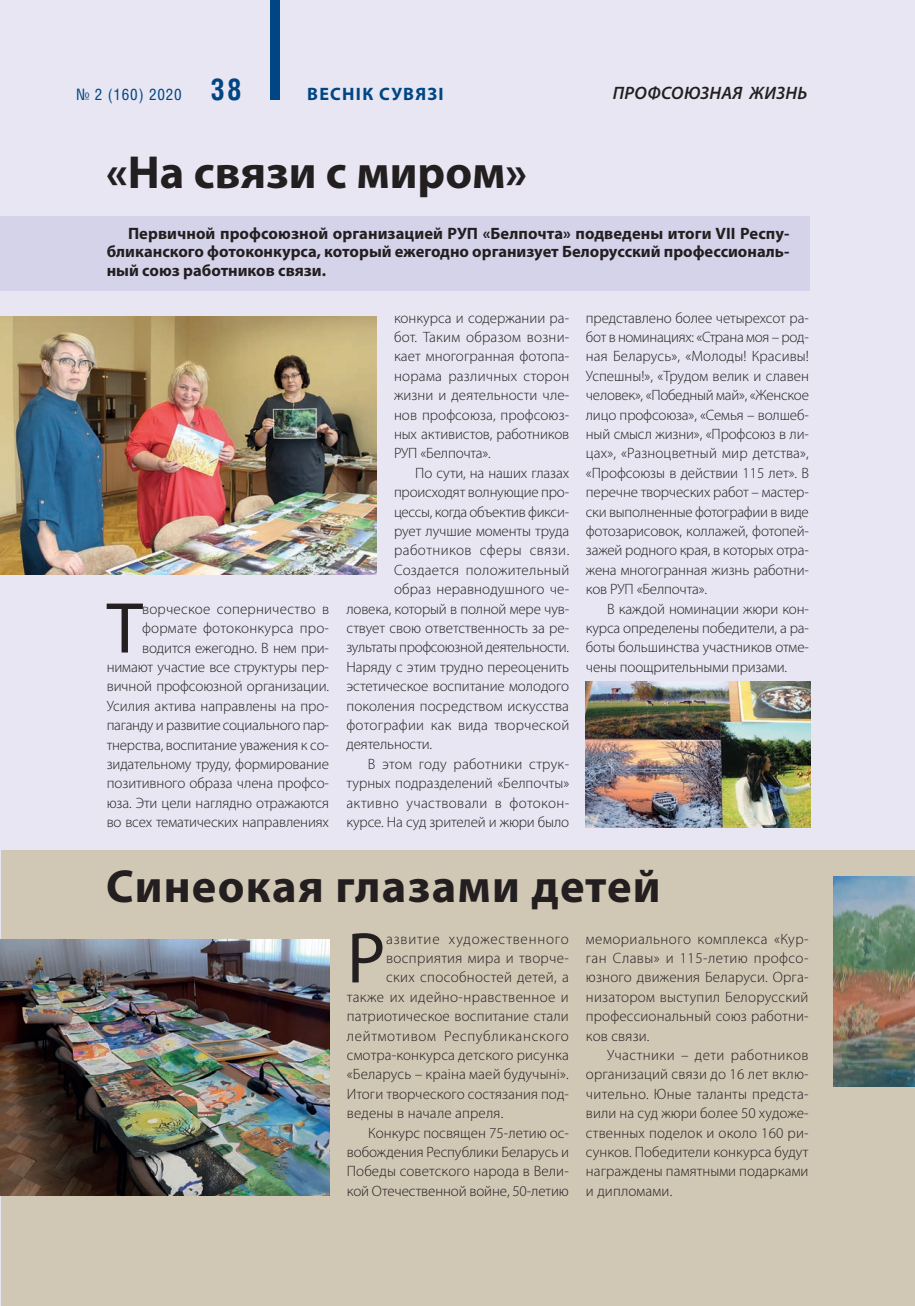
<style>
.page{position:relative;width:915px;height:1306px;background:#fff}
.page>*{position:absolute;margin:0;border:0;box-sizing:border-box;transform-origin:0 0}
._000_Text_OSNOV{font:72.6px "Myriad Pro";color:#231f20}
._500_Text_OSNOV{font:700 46.5px "Myriad Pro";letter-spacing:.025em;color:#231f20}
._500_Text_OSNOV-2{font:700 46.5px "Myriad Pro";color:#231f20}
.t1{font:italic 600 18px "Myriad Pro";letter-spacing:.02em;color:#231f20}
.t2{font:700 18px "Myriad Pro";letter-spacing:.07em;color:#004684}
._000_Text_OSNOV-2{font:700 16.5px/18.8px "Myriad Pro";color:#231f20;text-align:justify}
.t3{font:15.75px "Helios Cond C";letter-spacing:.05em;color:#004684}
._000_Text_OSNOV-3{font:300 15px/19.4px "Myriad Pro";letter-spacing:-.005em;color:#231f20;text-align:justify}
._000_Text_OSNOV-4{font:300 15px "Myriad Pro";letter-spacing:.025em;color:#231f20}
._000_Text_OSNOV-5{font:300 15px "Myriad Pro";letter-spacing:.045em;color:#231f20}
._000_Text_OSNOV-6{font:300 15px "Myriad Pro";letter-spacing:.015em;color:#231f20}
._000_Text_OSNOV-7{font:300 15px "Myriad Pro";letter-spacing:.055em;color:#231f20}
._000_Text_OSNOV-8{font:300 15px "Myriad Pro";letter-spacing:.02em;color:#231f20}
._000_Text_OSNOV-9{font:300 15px "Myriad Pro";letter-spacing:.03em;color:#231f20}
.s1{font-weight:700;font-size:30px}
</style>
<div class="page">
<div style="left:0;top:0;width:914px;height:1305px;background:#e7e6f2"></div>
<div style="left:0;top:216px;width:809px;height:74px;background:#d5d3e9"></div>
<div style="left:1px;top:850px;width:913px;height:455px;background:#d1c7b5"></div>
<img style="left:833px;top:876px;width:81px;height:210px">
<hr style="left:914px;top:268px;width:1px;height:80px;background:#b4ccda">
<img style="left:0;top:939px;width:329px;height:256px">
<img style="left:0;top:316px;width:377px;height:259px">
<img style="left:585px;top:681px;width:224px;height:146px">
<div style="left:269px;top:0;width:10px;height:100px;background:#004684"></div>
<p class="t3" style="left:76px;top:85px;width:167px">№ 2 (160) 2020 <span class="s1">38</span></p>
<p class="t2" style="left:307px;top:82px;width:138px">ВЕСНIК СУВЯЗI</p>
<p class="t1" style="left:612px;top:82px;width:196px">ПРОФСОЮЗНАЯ ЖИЗНЬ</p>
<p class="_500_Text_OSNOV-2" style="left:106px;top:141px;width:422px">«На связи с миром»</p>
<p class="_000_Text_OSNOV-2" style="left:107px;top:223px;width:684px;text-indent:21px">Первичной профсоюзной организацией РУП «Белпочта» подведены итоги VII Респу&shy;бликанского фотоконкурса, который ежегодно организует Белорусский профессиональ&shy;ный союз работников связи.</p>
<p class="_000_Text_OSNOV" style="left:107px;top:583px;width:38px">Т</p>
<p class="_000_Text_OSNOV-3" style="left:107px;top:599px;width:224px;text-align:right">ворческое соперничество в формате фотоконкурса про&shy;водится ежегодно. В нем при&shy;нимают участие все структуры пер&shy;вичной профсоюзной организации.<br>Усилия актива направлены на про&shy;паганду и развитие социального пар&shy;тнерства, воспитание уважения к со&shy;зидательному труду, формирование позитивного образа члена профсо&shy;юза. Эти цели наглядно отражаются во всех тематических направлениях</p>
<p class="_000_Text_OSNOV-3" style="left:394px;top:308px;width:177px">конкурса и содержании ра&shy;бот. Таким образом возни&shy;кает многогранная фотопа&shy;норама различных сторон жизни и деятельности чле&shy;нов профсоюза, профсоюз&shy;ных активистов, работников РУП «Белпочта».</p>
<p class="_000_Text_OSNOV-3" style="left:415px;top:463px;width:155px">По сути, на наших глазах</p>
<p class="_000_Text_OSNOV-3" style="left:394px;top:483px;width:177px">происходят волнующие про-</p>
<p class="_000_Text_OSNOV-3" style="left:394px;top:502px;width:177px">цессы, когда объектив фикси-</p>
<p class="_000_Text_OSNOV-3" style="left:394px;top:521px;width:176px">рует лучшие моменты труда</p>
<p class="_000_Text_OSNOV-9" style="left:394px;top:542px;width:177px">работников сферы связи.</p>
<p class="_000_Text_OSNOV-8" style="left:394px;top:561px;width:177px">Создается положительный</p>
<p class="_000_Text_OSNOV-3" style="left:394px;top:580px;width:177px">образ неравнодушного че-</p>
<p class="_000_Text_OSNOV-3" style="left:346px;top:599px;width:224px">ловека, который в полной мере чув-</p>
<p class="_000_Text_OSNOV-3" style="left:346px;top:618px;width:224px">ствует свою ответственность за ре-</p>
<p class="_000_Text_OSNOV-3" style="left:346px;top:638px;width:224px">зультаты профсоюзной деятельности.</p>
<p class="_000_Text_OSNOV-3" style="left:346px;top:657px;width:224px">Наряду с этим трудно переоценить</p>
<p class="_000_Text_OSNOV-3" style="left:346px;top:677px;width:224px">эстетическое воспитание молодого</p>
<p class="_000_Text_OSNOV-3" style="left:346px;top:696px;width:224px">поколения посредством искусства</p>
<p class="_000_Text_OSNOV-6" style="left:346px;top:716px;width:224px">фотографии как вида творческой</p>
<p class="_000_Text_OSNOV-3" style="left:346px;top:735px;width:87px">деятельности.</p>
<p class="_000_Text_OSNOV-3" style="left:346px;top:754px;width:224px;text-indent:21px">В этом году работники струк&shy;турных подразделений «Белпочты» активно участвовали в фотокон&shy;курсе. На суд зрителей и жюри было</p>
<p class="_000_Text_OSNOV-3" style="left:585px;top:308px;width:225px">представлено более четырехсот ра&shy;бот в номинациях: «Страна моя – род&shy;ная Беларусь», «Молоды! Красивы!<br>Успешны!», «Трудом велик и славен человек», «Победный май», «Женское лицо профсоюза», «Семья – волшеб&shy;ный смысл жизни», «Профсоюз в ли&shy;цах», «Разноцветный мир детства», «Профсоюзы в действии 115 лет». В перечне творческих работ – мастер&shy;ски выполненные фотографии в виде фотозарисовок, коллажей, фотопей&shy;зажей родного края, в которых отра&shy;жена многогранная жизнь работни&shy;ков РУП «Белпочта».</p>
<p class="_000_Text_OSNOV-3" style="left:585px;top:599px;width:224px;text-indent:21px">В каждой номинации жюри кон&shy;курса определены победители, а ра&shy;боты большинства участников отме&shy;чены поощрительными призами.</p>
<p class="_500_Text_OSNOV" style="left:106px;top:855px;width:556px">Синеокая глазами детей</p>
<p class="_000_Text_OSNOV" style="left:347px;top:913px;width:40px">Р</p>
<p class="_000_Text_OSNOV-7" style="left:386px;top:930px;width:184px">азвитие художественного</p>
<p class="_000_Text_OSNOV-3" style="left:585px;top:929px;width:224px">мемориального комплекса «Кур&shy;ган Славы» и 115-летию профсо&shy;юзного движения Беларуси. Орга&shy;низатором выступил Белорусский профессиональный союз работни&shy;ков связи.</p>
<p class="_000_Text_OSNOV-3" style="left:585px;top:1045px;width:224px;text-indent:21px">Участники – дети работников организаций связи до 16 лет вклю&shy;чительно. Юные таланты предста&shy;вили на суд жюри более 50 художе&shy;ственных поделок и около 160 ри&shy;сунков. Победители конкурса будут награждены памятными подарками и дипломами.</p>
<p class="_000_Text_OSNOV-4" style="left:386px;top:949px;width:184px">восприятия мира и творче-</p>
<p class="_000_Text_OSNOV-4" style="left:386px;top:969px;width:184px">ских способностей детей, а</p>
<p class="_000_Text_OSNOV-4" style="left:347px;top:988px;width:223px">также их идейно-нравственное и</p>
<p class="_000_Text_OSNOV-3" style="left:347px;top:1006px;width:223px">патриотическое воспитание стали</p>
<p class="_000_Text_OSNOV-5" style="left:347px;top:1027px;width:223px">лейтмотивом Республиканского</p>
<p class="_000_Text_OSNOV-3" style="left:347px;top:1045px;width:223px">смотра-конкурса детского рисунка</p>
<p class="_000_Text_OSNOV-3" style="left:347px;top:1065px;width:223px">«Беларусь – краiна маей будучынi».</p>
<p class="_000_Text_OSNOV-3" style="left:347px;top:1084px;width:223px">Итоги творческого состязания под-</p>
<p class="_000_Text_OSNOV-3" style="left:347px;top:1103px;width:158px">ведены в начале апреля.</p>
<p class="_000_Text_OSNOV-3" style="left:347px;top:1123px;width:223px;text-indent:21px">Конкурс посвящен 75-летию ос&shy;вобождения Республики Беларусь и Победы советского народа в Вели&shy;кой Отечественной войне, 50-летию</p>
</div>
